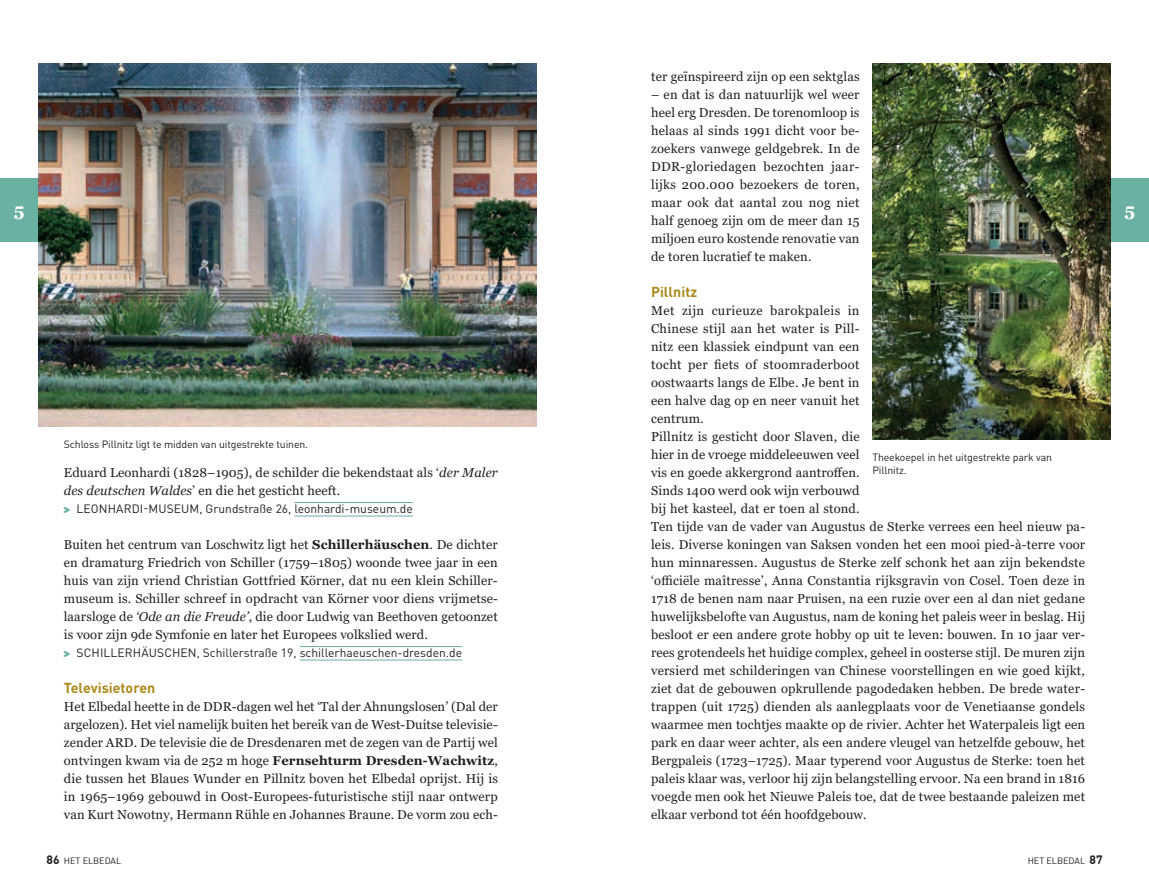
<style>
.page{position:relative;width:1149px;height:893px;background:#fff}
.page>*{position:absolute;margin:0;border:0;box-sizing:border-box;transform-origin:0 0}
.t1{font:700 18px "Georgia";color:#fff}
.t2{font:700 14.25px "DIN Pro";color:#ab8a1b}
.t3{font:12.9px/18px "Georgia";letter-spacing:.01em;color:#231f20;text-align:justify}
.t4{font:12px "DIN Pro";color:#231f20}
.t5{font:700 12px "DIN Round Offc";color:#231f20}
.t6{font:10.5px/13.5px "DIN Pro";letter-spacing:-.01em;color:#231f20}
.t7{font:9px "DIN Round Offc";color:#231f20}
.s1{font-style:italic}
.s2{font-family:"Dominicus";color:#6bb1a1}
.s3{font-weight:700}
.s4{font-weight:700;font-size:12px}
</style>
<div class="page">
<div style="left:1110px;top:179px;width:38px;height:63px;background:#6bb1a1"></div>
<div style="left:0;top:179px;width:38px;height:63px;background:#6bb1a1"></div>
<hr style="left:294px;top:516px;width:118px;height:1px;background:#6bb1a1">
<hr style="left:299px;top:660px;width:163px;height:1px;background:#6bb1a1">
<hr style="left:294px;top:502px;width:118px;height:1px;background:#6bb1a1">
<hr style="left:299px;top:646px;width:163px;height:1px;background:#6bb1a1">
<img style="left:38px;top:64px;width:498px;height:363px">
<img style="left:872px;top:64px;width:238px;height:376px">
<p class="t3" style="left:651px;top:68px;width:210px">ter geïnspireerd zijn op een sektglas</p>
<p class="t3" style="left:651px;top:86px;width:210px">– en dat is dan natuurlijk wel weer heel erg Dresden. De torenomloop is helaas al sinds 1991 dicht voor be&shy;zoekers vanwege geldgebrek. In de DDR-gloriedagen bezochten jaar&shy;lijks 200.000 bezoekers de toren, maar ook dat aantal zou nog niet half genoeg zijn om de meer dan 15 miljoen euro kostende renovatie van de toren lucratief te maken.</p>
<p class="t2" style="left:651px;top:280px;width:48px">Pillnitz</p>
<p class="t3" style="left:651px;top:302px;width:435px;text-align:left">Met zijn curieuze barokpaleis in<br>Chinese stijl aan het water is Pill-<br>nitz een klassiek eindpunt van een<br>tocht per fiets of stoomraderboot<br>oostwaarts langs de Elbe. Je bent in<br>een halve dag op en neer vanuit het<br>centrum.<br>Pillnitz is gesticht door Slaven, die<br>hier in de vroege middeleeuwen veel<br>vis en goede akkergrond aantroffen.<br>Sinds 1400 werd ook wijn verbouwd<br>bij het kasteel, dat er toen al stond.<br>Ten tijde van de vader van Augustus de Sterke verrees een heel nieuw pa&shy;leis. Diverse koningen van Saksen vonden het een mooi pied-à-terre voor hun minnaressen. Augustus de Sterke zelf schonk het aan zijn bekendste ‘officiële maîtresse’, Anna Constantia rijksgravin von Cosel. Toen deze in 1718 de benen nam naar Pruisen, na een ruzie over een al dan niet gedane huwelijksbelofte van Augustus, nam de koning het paleis weer in beslag. Hij besloot er een andere grote hobby op uit te leven: bouwen. In 10 jaar ver&shy;rees grotendeels het huidige complex, geheel in oosterse stijl. De muren zijn versierd met schilderingen van Chinese voorstellingen en wie goed kijkt, ziet dat de gebouwen opkrullende pagodedaken hebben. De brede water&shy;trappen (uit 1725) dienden als aanlegplaats voor de Venetiaanse gondels waarmee men tochtjes maakte op de rivier. Achter het Waterpaleis ligt een park en daar weer achter, als een andere vleugel van hetzelfde gebouw, het Bergpaleis (1723–1725). Maar typerend voor Augustus de Sterke: toen het paleis klaar was, verloor hij zijn belangstelling ervoor. Na een brand in 1816 voegde men ook het Nieuwe Paleis toe, dat de twee bestaande paleizen met elkaar verbond tot één hoofdgebouw.</p>
<h1 class="t1" style="left:14px;top:198px;width:12px">5</h1>
<h1 class="t1" style="left:1124px;top:198px;width:12px">5</h1>
<p class="t6" style="left:64px;top:436px;width:246px">Schloss Pillnitz ligt te midden van uitgestrekte tuinen.</p>
<p class="t6" style="left:872px;top:449px;width:181px">Theekoepel in het uitgestrekte park van<br>Pillnitz.</p>
<p class="t3" style="left:64px;top:464px;width:435px">Eduard Leonhardi (1828–1905), de schilder die bekendstaat als ‘<span class="s1">der Maler des deutschen Waldes</span>’ en die het gesticht heeft.</p>
<p class="t4" style="left:64px;top:499px;width:350px"><span class="s2">&gt;</span> LEONHARDI-MUSEUM, Grundstraße 26, leonhardi-museum.de</p>
<p class="t3" style="left:64px;top:536px;width:435px">Buiten het centrum van Loschwitz ligt het <span class="s3">Schillerhäuschen</span>. De dichter en dramaturg Friedrich von Schiller (1759–1805) woonde twee jaar in een huis van zijn vriend Christian Gottfried Körner, dat nu een klein Schiller&shy;museum is. Schiller schreef in opdracht van Körner voor diens vrijmetse&shy;laarsloge de <span class="s1">‘Ode an die Freude’</span>, die door Ludwig van Beethoven getoonzet is voor zijn 9de Symfonie en later het Europees volkslied werd.</p>
<p class="t4" style="left:64px;top:643px;width:399px"><span class="s2">&gt;</span> SCHILLERHÄUSCHEN, Schillerstraße 19, schillerhaeuschen-dresden.de</p>
<p class="t2" style="left:64px;top:676px;width:93px">Televisietoren</p>
<p class="t3" style="left:64px;top:698px;width:435px">Het Elbedal heette in de DDR-dagen wel het ‘Tal der Ahnungslosen’ (Dal der argelozen). Het viel namelijk buiten het bereik van de West-Duitse televisie&shy;zender ARD. De televisie die de Dresdenaren met de zegen van de Partij wel ontvingen kwam via de 252 m hoge <span class="s3">Fernsehturm Dresden-Wachwitz</span>, die tussen het Blaues Wunder en Pillnitz boven het Elbedal oprijst. Hij is in 1965–1969 gebouwd in Oost-Europees-futuristische stijl naar ontwerp van Kurt Nowotny, Hermann Rühle en Johannes Braune. De vorm zou ech-</p>
<p class="t7" style="left:46px;top:855px;width:76px"><span class="s4">86</span> HET ELBEDAL</p>
<p class="t5" style="left:1089px;top:852px;width:15px">87</p>
<p class="t7" style="left:1027px;top:855px;width:59px">HET ELBEDAL</p>
</div>
